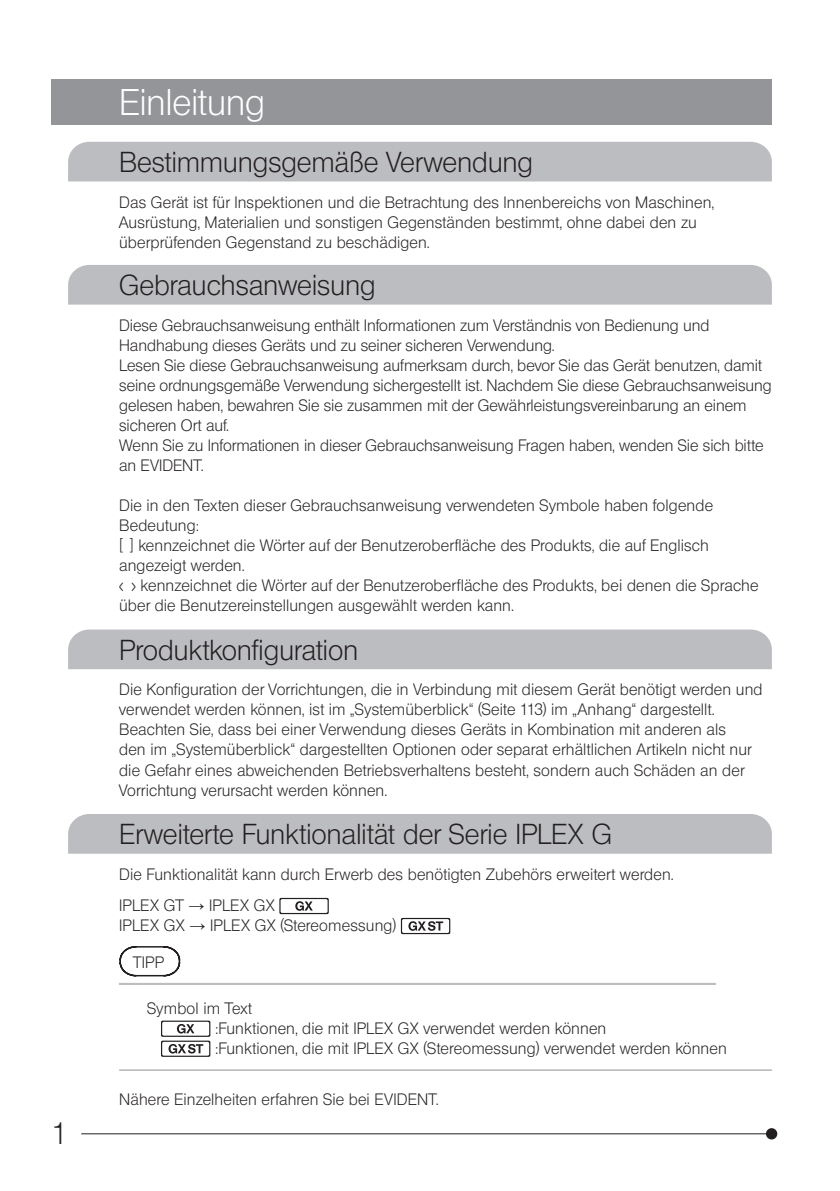
<style>
.page{position:relative;width:840px;height:1191px;background:#fff}
.page>*{position:absolute;margin:0;border:0;box-sizing:border-box;transform-origin:0 0}
.t1{font:36px "Olympus Leicht Normal";letter-spacing:-.01em;color:#fff}
.t2{font:30px "Olympus Leicht Normal";color:#231f20}
.t3{font:28px "Olympus Leicht Normal";letter-spacing:-.005em;color:#231f20}
.t4{font:16px/20px "Olympus Leicht Normal";letter-spacing:.01em;color:#231f20}
.s1{font-family:"Times New Roman"}
</style>
<div class="page">
<div style="left:765px;top:1128px;width:11px;height:11px;background:#231f20;border-radius:50%"></div>
<hr style="left:81px;top:1133px;width:690px;height:1px;background:#231f20">
<div style="left:51px;top:79px;width:720px;height:46px;background:#939598"></div>
<div style="left:68px;top:142px;width:703px;height:39px;background:#bcbdc0"></div>
<div style="left:68px;top:265px;width:703px;height:40px;background:#bcbdc0"></div>
<div style="left:68px;top:629px;width:703px;height:40px;background:#bcbdc0"></div>
<div style="left:68px;top:814px;width:703px;height:39px;background:#bcbdc0"></div>
<svg style="left:279px;top:898px;width:49px;height:16px"></svg>
<svg style="left:400px;top:918px;width:50px;height:16px"></svg>
<hr style="left:119px;top:983px;width:595px;height:1px;background:#bcbdc0">
<svg style="left:161px;top:1020px;width:49px;height:36px"></svg>
<hr style="left:119px;top:1069px;width:652px;height:1px;background:#bcbdc0">
<svg style="left:119px;top:946px;width:62px;height:31px"></svg>
<h2 class="t2" style="left:52px;top:1115px;width:17px">1</h2>
<h1 class="t1" style="left:119px;top:81px;width:147px">Einleitung</h1>
<h3 class="t3" style="left:119px;top:146px;width:415px">Bestimmungsgemäße Verwendung</h3>
<p class="t4" style="left:119px;top:192px;width:596px">Das Gerät ist für Inspektionen und die Betrachtung des Innenbereichs von Maschinen,<br>Ausrüstung, Materialien und sonstigen Gegenständen bestimmt, ohne dabei den zu überprüfenden Gegenstand zu beschädigen.</p>
<h3 class="t3" style="left:119px;top:269px;width:258px">Gebrauchsanweisung</h3>
<p class="t4" style="left:119px;top:315px;width:653px">Diese Gebrauchsanweisung enthält Informationen zum Verständnis von Bedienung und Handhabung dieses Geräts und zu seiner sicheren Verwendung.<br>Lesen Sie diese Gebrauchsanweisung aufmerksam durch, bevor Sie das Gerät benutzen, damit seine ordnungsgemäße Verwendung sichergestellt ist. Nachdem Sie diese Gebrauchsanweisung gelesen haben, bewahren Sie sie zusammen mit der Gewährleistungsvereinbarung an einem sicheren Ort auf.<br>Wenn Sie zu Informationen in dieser Gebrauchsanweisung Fragen haben, wenden Sie sich bitte an EVIDENT.</p>
<p class="t4" style="left:119px;top:495px;width:640px">Die in den Texten dieser Gebrauchsanweisung verwendeten Symbole haben folgende Bedeutung:<br>[ ] kennzeichnet die Wörter auf der Benutzeroberfläche des Produkts, die auf Englisch angezeigt werden.<br>&lt; &gt; kennzeichnet die Wörter auf der Benutzeroberfläche des Produkts, bei denen die Sprache über die Benutzereinstellungen ausgewählt werden kann.</p>
<h3 class="t3" style="left:119px;top:633px;width:240px">Produktkonfiguration</h3>
<p class="t4" style="left:119px;top:680px;width:644px">Die Konfiguration der Vorrichtungen, die in Verbindung mit diesem Gerät benötigt werden und verwendet werden können, ist im „Systemüberblick“ (Seite 113) im „Anhang“ dargestellt.<br>Beachten Sie, dass bei einer Verwendung dieses Geräts in Kombination mit anderen als<br>den im „Systemüberblick“ dargestellten Optionen oder separat erhältlichen Artikeln nicht nur die Gefahr eines abweichenden Betriebsverhaltens besteht, sondern auch Schäden an der Vorrichtung verursacht werden können.</p>
<h3 class="t3" style="left:119px;top:817px;width:494px">Erweiterte Funktionalität der Serie IPLEX G</h3>
<p class="t4" style="left:119px;top:858px;width:555px;line-height:31.4px">Die Funktionalität kann durch Erwerb des benötigten Zubehörs erweitert werden.<br>IPLEX GT <span class="s1">→</span> IPLEX GX</p>
<p class="t4" style="left:119px;top:915px;width:278px">IPLEX GX <span class="s1">→</span> IPLEX GX (Stereomessung)</p>
<p class="t4" style="left:133px;top:952px;width:32px">TIPP</p>
<p class="t4" style="left:215px;top:998px;width:513px;text-indent:-68px">Symbol im Text<br>:Funktionen, die mit IPLEX GX verwendet werden können<br>:Funktionen, die mit IPLEX GX (Stereomessung) verwendet werden können</p>
<p class="t4" style="left:119px;top:1089px;width:320px">Nähere Einzelheiten erfahren Sie bei EVIDENT.</p>
</div>
